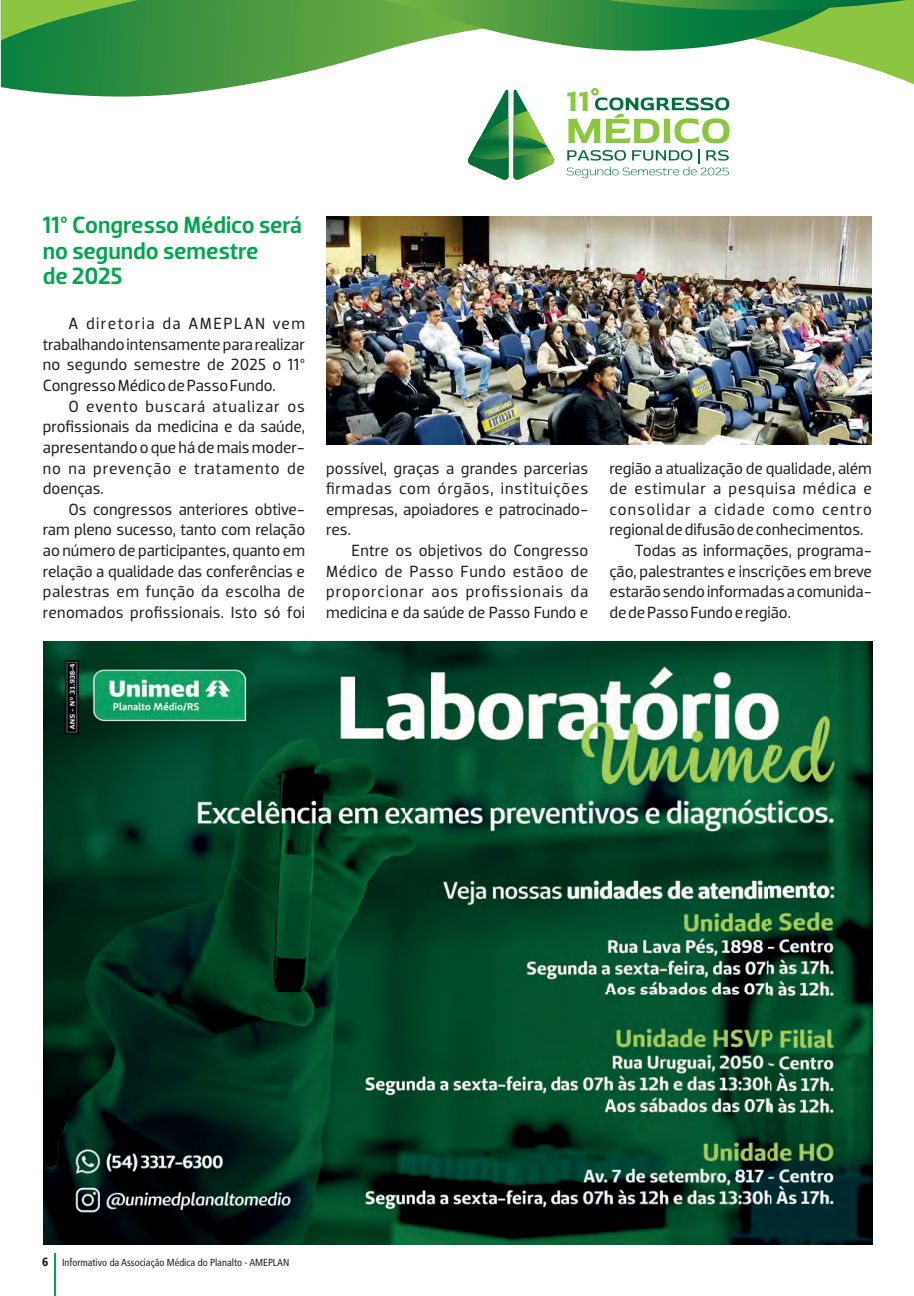
<style>
.page{position:relative;width:914px;height:1296px;background:#fff}
.page>*{position:absolute;margin:0;border:0;box-sizing:border-box;transform-origin:0 0}
.t1{font:500 23.85px/25.5px "Dobra";color:#00a54f}
.t2{font:16.5px/20.5px "Dobra";color:#231f20;text-align:justify}
.t3{font:16.5px "Dobra";letter-spacing:.05em;color:#231f20}
.t4{font:16.5px "Dobra";letter-spacing:.075em;color:#231f20}
.t5{font:condensed 10.2px "Frutiger";color:#231f20}
.s1{font-weight:900;font-size:11.85px}
</style>
<div class="page">
<svg style="left:1px;top:51px;width:913px;height:46px"></svg>
<svg style="left:1px;top:0;width:913px;height:51px;background:#55a24d"></svg>
<img style="left:326px;top:217px;width:545px;height:227px">
<img style="left:43px;top:641px;width:829px;height:603px">
<hr style="left:55px;top:1253px;width:1px;height:43px;background:#00a54f">
<svg style="left:566px;top:149px;width:163px;height:29px"></svg>
<svg style="left:567px;top:88px;width:162px;height:55px"></svg>
<svg style="left:467px;top:89px;width:88px;height:91px"></svg>
<h1 class="t1" style="left:43px;top:215px;width:261px">11º Congresso Médico será no segundo semestre<br>de 2025</h1>
<p class="t2" style="left:43px;top:315px;width:264px;text-indent:26px">A diretoria da AMEPLAN vem trabalhando intensamente para realizar no segundo semestre de 2025 o 11º CongressoMédicodePassoFundo.</p>
<p class="t2" style="left:43px;top:397px;width:264px;text-indent:26px">O evento buscará atualizar os profissionais da medicina e da saúde, apresentando o que há de mais moder&shy;no na prevenção e tratamento de doenças.</p>
<p class="t2" style="left:43px;top:500px;width:264px;text-indent:26px">Os congressos anteriores obtive&shy;ram pleno sucesso, tanto com relação ao número de participantes, quanto em relação a qualidade das conferências e palestras em função da escolha de renomados profissionais. Isto só foi</p>
<p class="t2" style="left:326px;top:459px;width:264px">possível, graças a grandes parcerias firmadas com órgãos, instituições empresas, apoiadores e patrocinado&shy;res.</p>
<p class="t2" style="left:326px;top:542px;width:264px;text-indent:26px">Entre os objetivos do Congresso Médico de Passo Fundo estãoo de proporcionar aos profissionais da medicina e da saúde de Passo Fundo e</p>
<p class="t2" style="left:609px;top:459px;width:264px">região a atualização de qualidade, além</p>
<p class="t3" style="left:609px;top:483px;width:264px">de estimular a pesquisa médica e</p>
<p class="t4" style="left:609px;top:503px;width:264px">consolidar a cidade como centro</p>
<p class="t2" style="left:609px;top:521px;width:256px">regionaldedifusãodeconhecimentos.</p>
<p class="t2" style="left:635px;top:542px;width:239px">Todas as informações, programa-</p>
<p class="t2" style="left:609px;top:562px;width:264px">ção, palestrantes e inscrições em breve</p>
<p class="t2" style="left:609px;top:583px;width:264px">estarão sendo informadas a comunida-</p>
<p class="t2" style="left:609px;top:604px;width:183px">dedePassoFundoeregião.</p>
<p class="t5" style="left:42px;top:1259px;width:248px"><span class="s1">6</span> Informativo da Associação Médica do Planalto - AMEPLAN</p>
</div>
